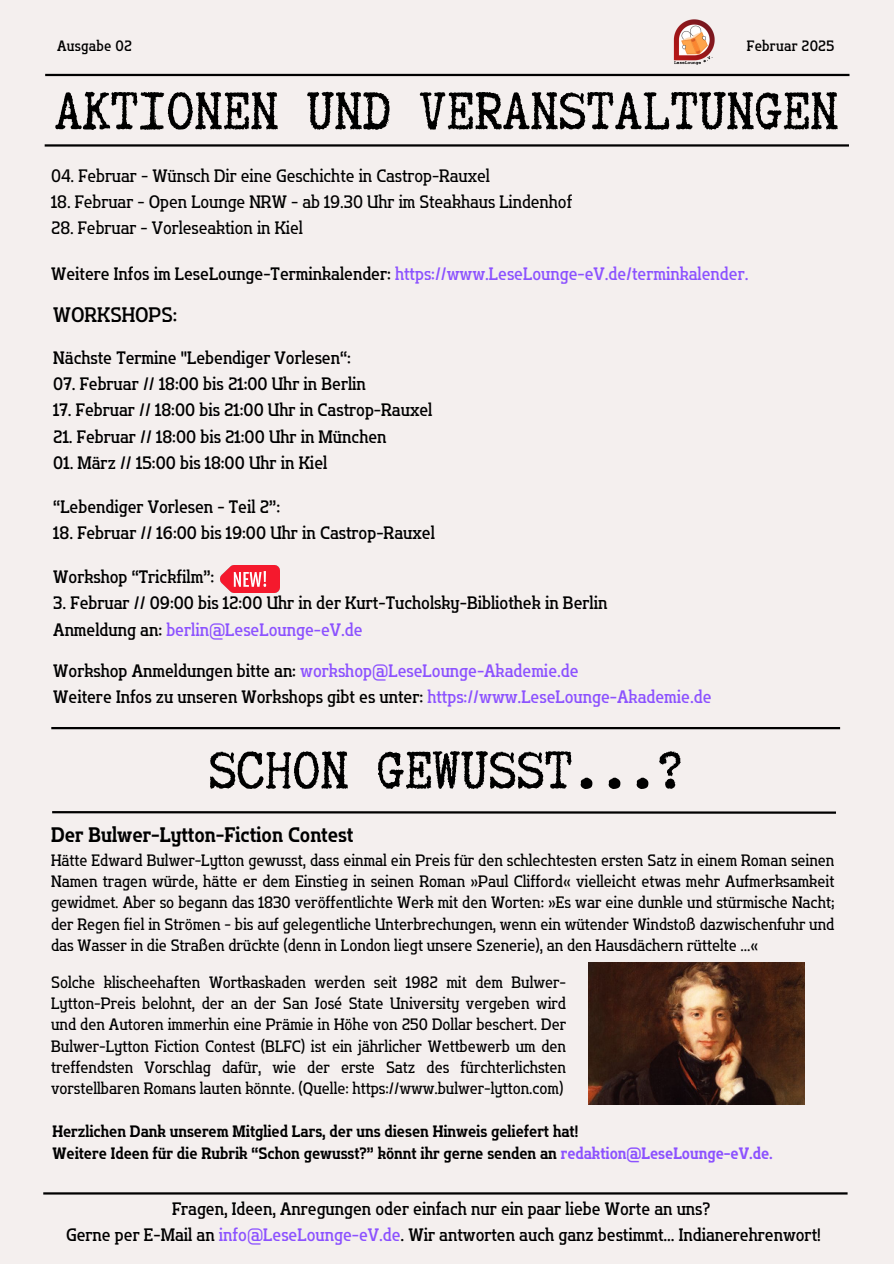
<style>
.page{position:relative;width:894px;height:1264px;background:#fff}
.page>*{position:absolute;margin:0;border:0;box-sizing:border-box;transform-origin:0 0}
.t1{font:63px "Truetypewriter Polygl OTT";color:#000}
.t2{font:21px "Flatory Slab 700 Semi Cond";color:#000}
.t3{font:21px "Flatory Slab 500 Semi Cond";color:#000}
.t4{font:18px/26.4px "Flatory Slab 500 Semi Cond";color:#000}
.t5{font:18px "Flatory Slab 400 Semi Cond";color:#000}
.t6{font:18px "Flatory Slab 500 Semi Cond";color:#8c52ff}
.t7{font:16.5px/21.3px "Flatory Slab 400 Semi Cond";color:#000;text-align:justify}
.t8{font:16.5px/22.5px "Flatory Slab 700 Semi Cond";color:#000}
.t9{font:15px "Flatory Slab 500 Semi Cond";letter-spacing:.015em;color:#000}
.s1{color:#000}
.s2{color:#8c52ff}
</style>
<div class="page">
<div style="left:0;top:0;width:893px;height:1263px;background:#f4efee"></div>
<img style="left:673px;top:20px;width:42px;height:45px">
<hr style="left:45px;top:74px;width:804px;height:2px;background:#000">
<hr style="left:43px;top:1192px;width:804px;height:2px;background:#000">
<hr style="left:52px;top:811px;width:783px;height:2px;background:#000">
<hr style="left:51px;top:727px;width:788px;height:2px;background:#000">
<hr style="left:45px;top:144px;width:803px;height:3px;background:#000">
<img style="left:220px;top:565px;width:59px;height:27px">
<img style="left:588px;top:962px;width:216px;height:142px">
<h3 class="t9" style="left:57px;top:37px;width:76px">Ausgabe 02</h3>
<p class="t9" style="left:746px;top:37px;width:89px">Februar 2025</p>
<p class="t1" style="left:55px;top:78px;width:785px">AKTIONEN UND VERANSTALTUNGEN</p>
<h3 class="t5" style="left:51px;top:165px;width:440px">04. Februar - Wünsch Dir eine Geschichte in Castrop-Rauxel</h3>
<h3 class="t5" style="left:51px;top:191px;width:522px">18. Februar - Open Lounge NRW - ab 19.30 Uhr im Steakhaus Lindenhof</h3>
<h3 class="t5" style="left:51px;top:217px;width:253px">28. Februar - Vorleseaktion in Kiel</h3>
<h3 class="t6" style="left:51px;top:263px;width:698px"><span class="s1">Weitere Infos im LeseLounge-Terminkalender:</span> https://www.LeseLounge-eV.de/terminkalender.</h3>
<p class="t3" style="left:53px;top:302px;width:125px">WORKSHOPS:</p>
<h1 class="t4" style="left:53px;top:344px;width:299px">Nächste Termine "Lebendiger Vorlesen“:</h1>
<h1 class="t4" style="left:53px;top:370px;width:314px">07. Februar // 18:00 bis 21:00 Uhr in Berlin</h1>
<h1 class="t4" style="left:53px;top:397px;width:380px">17. Februar // 18:00 bis 21:00 Uhr in Castrop-Rauxel</h1>
<h1 class="t4" style="left:53px;top:423px;width:334px">21. Februar // 18:00 bis 21:00 Uhr in München</h1>
<h1 class="t4" style="left:53px;top:449px;width:275px">01. März // 15:00 bis 18:00 Uhr in Kiel</h1>
<p class="t4" style="left:53px;top:493px;width:228px">“Lebendiger Vorlesen - Teil 2”:</p>
<p class="t4" style="left:53px;top:519px;width:383px">18. Februar // 16:00 bis 19:00 Uhr in Castrop-Rauxel</p>
<h4 class="t4" style="left:53px;top:563px;width:162px">Workshop “Trickfilm”:</h4>
<h4 class="t4" style="left:53px;top:589px;width:555px">3. Februar // 09:00 bis 12:00 Uhr in der Kurt-Tucholsky-Bibliothek in Berlin<br>Anmeldung an: <span class="s2">berlin@LeseLounge-eV.de</span></h4>
<h3 class="t4" style="left:53px;top:657px;width:659px">Workshop Anmeldungen bitte an: <span class="s2">workshop@LeseLounge-Akademie.de<br></span>Weitere Infos zu unseren Workshops gibt es unter: <span class="s2">https://www.LeseLounge-Akademie.de</span></h3>
<p class="t1" style="left:208px;top:737px;width:477px">SCHON GEWUSST...?</p>
<h2 class="t2" style="left:51px;top:822px;width:304px">Der Bulwer-Lytton-Fiction Contest</h2>
<h2 class="t7" style="left:51px;top:849px;width:784px">Hätte Edward Bulwer-Lytton gewusst, dass einmal ein Preis für den schlechtesten ersten Satz in einem Roman seinen Namen tragen würde, hätte er dem Einstieg in seinen Roman »Paul Clifford« vielleicht etwas mehr Aufmerksamkeit gewidmet. Aber so begann das 1830 veröffentlichte Werk mit den Worten: »Es war eine dunkle und stürmische Nacht; der Regen fiel in Strömen - bis auf gelegentliche Unterbrechungen, wenn ein wütender Windstoß dazwischenfuhr und das Wasser in die Straßen drückte (denn in London liegt unsere Szenerie), an den Hausdächern rüttelte ...«</h2>
<p class="t7" style="left:51px;top:971px;width:516px">Solche klischeehaften Wortkaskaden werden seit 1982 mit dem Bulwer-Lytton-Preis belohnt, der an der San José State University vergeben wird und den Autoren immerhin eine Prämie in Höhe von 250 Dollar beschert. Der Bulwer-Lytton Fiction Contest (BLFC) ist ein jährlicher Wettbewerb um den treffendsten Vorschlag dafür, wie der erste Satz des fürchterlichsten vorstellbaren Romans lauten könnte. (Quelle: https://www.bulwer-lytton.com)</p>
<p class="t8" style="left:52px;top:1119px;width:721px">Herzlichen Dank unserem Mitglied Lars, der uns diesen Hinweis geliefert hat!<br>Weitere Ideen für die Rubrik “Schon gewusst?” könnt ihr gerne senden an <span class="s2">redaktion@LeseLounge-eV.de.</span></p>
<h3 class="t4" style="left:66px;top:1195px;width:755px;line-height:25.8px;text-align:center">Fragen, Ideen, Anregungen oder einfach nur ein paar liebe Worte an uns?<br>Gerne per E-Mail an <span class="s2">info@LeseLounge-eV.de</span>. Wir antworten auch ganz bestimmt... Indianerehrenwort!</h3>
</div>
